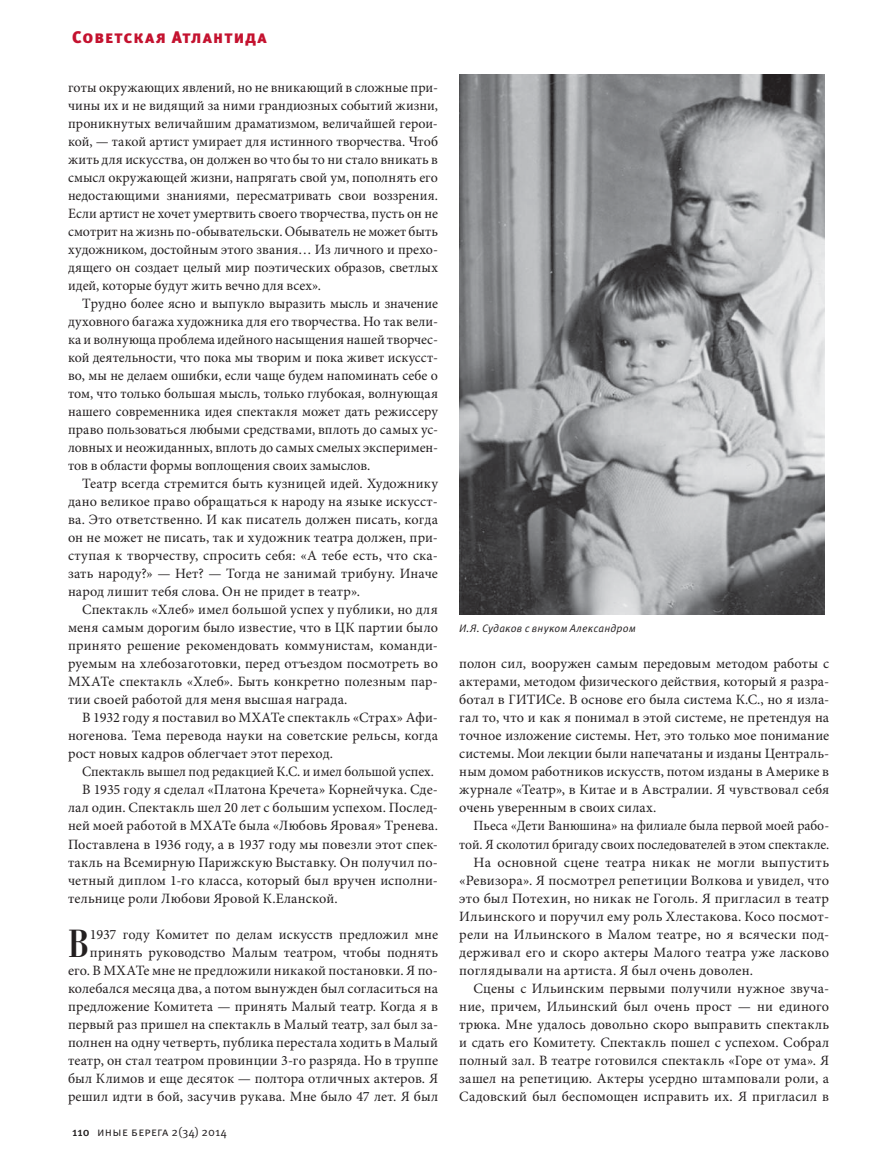
<style>
.page{position:relative;width:893px;height:1170px;background:#fff}
.page>*{position:absolute;margin:0;border:0;box-sizing:border-box;transform-origin:0 0}
.t1{font:41.7px "Bodoni Cond C";color:#231f20}
.t2{font:900 16.8px "Meta Pro";letter-spacing:.065em;color:#c4122f}
.t3{font:14.25px/18px "Minion Pro";letter-spacing:.01em;color:#231f20;text-align:justify}
.t4{font:14.1px/18px "Minion Pro";color:#231f20;text-align:right}
.t5{font:12px "Meta Pro";letter-spacing:.03em;color:#231f20}
.t6{font:italic 10.8px "Meta Pro";letter-spacing:.02em;color:#231f20}
.s1{font-weight:500}
</style>
<div class="page">
<img style="left:459px;top:74px;width:366px;height:540px">
<p class="t2" style="left:72px;top:31px;width:196px">Советская Атлантида</p>
<p class="t3" style="left:68px;top:80px;width:371px">готы окружающих явлений, но не вникающий в сложные при&shy;чины их и не видящий за ними грандиозных событий жизни, проникнутых величайшим драматизмом, величайшей герои&shy;кой, — такой артист умирает для истинного творчества. Чтоб жить для искусства, он должен во что бы то ни стало вникать в смысл окружающей жизни, напрягать свой ум, пополнять его недостающими знаниями, пересматривать свои воззрения.<br>Если артист не хочет умертвить своего творчества, пусть он не смотрит на жизнь по-обывательски. Обыватель не может быть художником, достойным этого звания… Из личного и прехо&shy;дящего он создает целый мир поэтических образов, светлых идей, которые будут жить вечно для всех».</p>
<p class="t3" style="left:68px;top:296px;width:371px;text-indent:14px">Трудно более ясно и выпукло выразить мысль и значение духовного багажа художника для его творчества. Но так вели&shy;ка и волнующа проблема идейного насыщения нашей творчес&shy;кой деятельности, что пока мы творим и пока живет искусст&shy;во, мы не делаем ошибки, если чаще будем напоминать себе о том, что только большая мысль, только глубокая, волнующая нашего современника идея спектакля может дать режиссеру право пользоваться любыми средствами, вплоть до самых ус&shy;ловных и неожиданных, вплоть до самых смелых эксперимен&shy;тов в области формы воплощения своих замыслов.</p>
<p class="t3" style="left:68px;top:476px;width:371px;text-indent:14px">Театр всегда стремится быть кузницей идей. Художнику дано великое право обращаться к народу на языке искусст&shy;ва. Это ответственно. И как писатель должен писать, когда он не может не писать, так и художник театра должен, при&shy;ступая к творчеству, спросить себя: «А тебе есть, что ска&shy;зать народу?» — Нет? — Тогда не занимай трибуну. Иначе народ лишит тебя слова. Он не придет в театр».</p>
<p class="t3" style="left:68px;top:602px;width:371px;text-indent:14px">Спектакль «Хлеб» имел большой успех у публики, но для меня самым дорогим было известие, что в ЦК партии было принято решение рекомендовать коммунистам, команди&shy;руемым на хлебозаготовки, перед отъездом посмотреть во МХАТе спектакль «Хлеб». Быть конкретно полезным пар&shy;тии своей работой для меня высшая награда.</p>
<p class="t3" style="left:68px;top:710px;width:371px;text-indent:14px">В 1932 году я поставил во МХАТе спектакль «Страх» Афи&shy;ногенова. Тема перевода науки на советские рельсы, когда рост новых кадров облегчает этот переход.</p>
<p class="t3" style="left:82px;top:764px;width:353px">Спектакль вышел под редакцией К.С. и имел большой успех.</p>
<p class="t3" style="left:82px;top:782px;width:357px">В 1935 году я сделал «Платона Кречета» Корнейчука. Сде-</p>
<p class="t3" style="left:68px;top:800px;width:371px">лал один. Спектакль шел 20 лет с большим успехом. Послед-</p>
<p class="t3" style="left:68px;top:818px;width:371px">ней моей работой в МХАТе была «Любовь Яровая» Тренева.</p>
<p class="t3" style="left:68px;top:836px;width:371px">Поставлена в 1936 году, а в 1937 году мы повезли этот спек-</p>
<p class="t3" style="left:68px;top:854px;width:371px">такль на Всемирную Парижскую Выставку. Он получил по-</p>
<p class="t3" style="left:68px;top:872px;width:371px">четный диплом 1-го класса, который был вручен исполни-</p>
<p class="t3" style="left:68px;top:890px;width:271px">тельнице роли Любови Яровой К.Еланской.</p>
<h1 class="t1" style="left:68px;top:926px;width:22px">В</h1>
<p class="t3" style="left:68px;top:926px;width:372px;text-align:right">1937 году Комитет по делам искусств предложил мне принять руководство Малым театром, чтобы поднять его. В МХАТе мне не предложили никакой постановки. Я по&shy;колебался месяца два, а потом вынужден был согласиться на предложение Комитета — принять Малый театр. Когда я в первый раз пришел на спектакль в Малый театр, зал был за&shy;полнен на одну четверть, публика перестала ходить в Малый театр, он стал театром провинции 3-го разряда. Но в труппе был Климов и еще десяток — полтора отличных актеров. Я решил идти в бой, засучив рукава. Мне было 47 лет. Я был</p>
<p class="t5" style="left:72px;top:1127px;width:156px"><span class="s1">110</span> иные берега 2(34) 2014</p>
<p class="t6" style="left:459px;top:624px;width:178px">И.Я. Судаков с внуком Александром</p>
<p class="t3" style="left:459px;top:656px;width:371px">полон сил, вооружен самым передовым методом работы с актерами, методом физического действия, который я разра&shy;ботал в ГИТИСе. В основе его была система К.С., но я изла&shy;гал то, что и как я понимал в этой системе, не претендуя на точное изложение системы. Нет, это только мое понимание системы. Мои лекции были напечатаны и изданы Централь&shy;ным домом работников искусств, потом изданы в Америке в журнале «Театр», в Китае и в Австралии. Я чувствовал себя очень уверенным в своих силах.</p>
<p class="t4" style="left:459px;top:818px;width:371px">Пьеса «Дети Ванюшина» на филиале была первой моей рабо&shy;той. Я сколотил бригаду своих последователей в этом спектакле.</p>
<p class="t3" style="left:459px;top:854px;width:371px;text-indent:14px">На основной сцене театра никак не могли выпустить «Ревизора». Я посмотрел репетиции Волкова и увидел, что это был Потехин, но никак не Гоголь. Я пригласил в театр Ильинского и поручил ему роль Хлестакова. Косо посмот&shy;рели на Ильинского в Малом театре, но я всячески под&shy;держивал его и скоро актеры Малого театра уже ласково поглядывали на артиста. Я был очень доволен.</p>
<p class="t3" style="left:459px;top:980px;width:371px;text-indent:14px">Сцены с Ильинским первыми получили нужное звуча&shy;ние, причем, Ильинский был очень прост — ни единого трюка. Мне удалось довольно скоро выправить спектакль и сдать его Комитету. Спектакль пошел с успехом. Собрал полный зал. В театре готовился спектакль «Горе от ума». Я зашел на репетицию. Актеры усердно штамповали роли, а Садовский был беспомощен исправить их. Я пригласил в</p>
</div>
